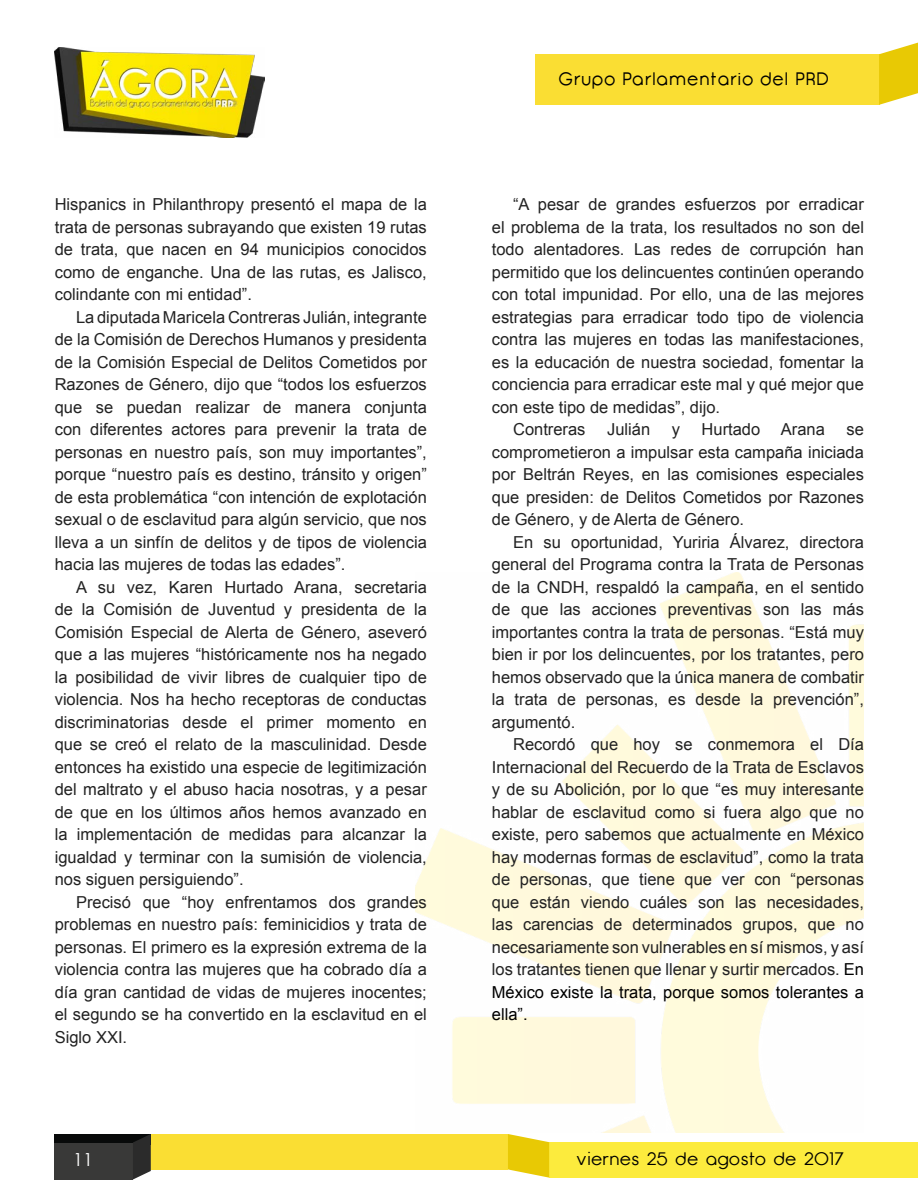
<style>
.page{position:relative;width:918px;height:1188px;background:#fff}
.page>*{position:absolute;margin:0;border:0;box-sizing:border-box;transform-origin:0 0}
.t1{font:18px "Opificio";color:#000}
.t2{font:18px "Opificio Neue";letter-spacing:-.01em;color:#000}
.t3{font:18px "Century Gothic";color:#fff}
.t4{font:16.5px/22.5px "Arial";color:#222;text-align:justify}
.s1{color:#000}
</style>
<div class="page">
<div style="left:139px;top:1134px;width:369px;height:35px;background:#fade33"></div>
<div style="left:549px;top:1142px;width:369px;height:36px;background:#fceb3d"></div>
<svg style="left:508px;top:1134px;width:41px;height:44px"></svg>
<div style="left:535px;top:54px;width:345px;height:51px;background:#fade33"></div>
<svg style="left:879px;top:43px;width:39px;height:62px"></svg>
<div style="left:54px;top:1134px;width:97px;height:10px;background:#080a0a"></div>
<div style="left:54px;top:1143px;width:79px;height:37px;background:#393938"></div>
<svg style="left:133px;top:1134px;width:18px;height:46px"></svg>
<img style="left:54px;top:48px;width:211px;height:90px">
<img style="left:416px;top:573px;width:448px;height:560px">
<p class="t4" style="left:55px;top:193px;width:374px">Hispanics in Philanthropy presentó el mapa de la trata de personas subrayando que existen 19 rutas de trata, que nacen en 94 municipios conocidos como de enganche. Una de las rutas, es Jalisco, colindante con mi entidad”.</p>
<p class="t4" style="left:55px;top:306px;width:374px;text-indent:21px">La diputada Maricela Contreras Julián, integrante de la Comisión de Derechos Humanos y presidenta de la Comisión Especial de Delitos Cometidos por Razones de Género, dijo que “todos los esfuerzos que se puedan realizar de manera conjunta con diferentes actores para prevenir la trata de personas en nuestro país, son muy importantes”, porque “nuestro país es destino, tránsito y origen” de esta problemática “con intención de explotación sexual o de esclavitud para algún servicio, que nos lleva a un sinfín de delitos y de tipos de violencia hacia las mujeres de todas las edades”.</p>
<p class="t4" style="left:55px;top:576px;width:374px;text-indent:21px">A su vez, Karen Hurtado Arana, secretaria de la Comisión de Juventud y presidenta de la Comisión Especial de Alerta de Género, aseveró que a las mujeres “históricamente nos ha negado la posibilidad de vivir libres de cualquier tipo de violencia. Nos ha hecho receptoras de conductas discriminatorias desde el primer momento en que se creó el relato de la masculinidad. Desde entonces ha existido una especie de legitimización del maltrato y el abuso hacia nosotras, y a pesar de que en los últimos años hemos avanzado en la implementación de medidas para alcanzar la igualdad y terminar con la sumisión de violencia, nos siguen persiguiendo”.</p>
<p class="t4" style="left:55px;top:891px;width:374px;text-indent:21px">Precisó que “hoy enfrentamos dos grandes problemas en nuestro país: feminicidios y trata de personas. El primero es la expresión extrema de la violencia contra las mujeres que ha cobrado día a día gran cantidad de vidas de mujeres inocentes; el segundo se ha convertido en la esclavitud en el Siglo XXI.</p>
<p class="t1" style="left:558px;top:67px;width:273px">Grupo Parlamentario del PRD</p>
<p class="t4" style="left:513px;top:193px;width:352px">“A pesar de grandes esfuerzos por erradicar</p>
<p class="t4" style="left:492px;top:216px;width:374px">el problema de la trata, los resultados no son del</p>
<p class="t4" style="left:492px;top:238px;width:374px">todo alentadores. Las redes de corrupción han</p>
<p class="t4" style="left:492px;top:261px;width:374px">permitido que los delincuentes continúen operando</p>
<p class="t4" style="left:492px;top:283px;width:374px">con total impunidad. Por ello, una de las mejores</p>
<p class="t4" style="left:492px;top:306px;width:374px">estrategias para erradicar todo tipo de violencia</p>
<p class="t4" style="left:492px;top:328px;width:374px">contra las mujeres en todas las manifestaciones,</p>
<p class="t4" style="left:492px;top:351px;width:374px">es la educación de nuestra sociedad, fomentar la</p>
<p class="t4" style="left:492px;top:373px;width:374px">conciencia para erradicar este mal y qué mejor que</p>
<p class="t4" style="left:492px;top:396px;width:230px">con este tipo de medidas”, dijo.</p>
<p class="t4" style="left:513px;top:418px;width:74px">Contreras</p>
<p class="t4" style="left:607px;top:418px;width:45px">Julián</p>
<p class="t4" style="left:672px;top:418px;width:10px">y</p>
<p class="t4" style="left:702px;top:418px;width:60px">Hurtado</p>
<p class="t4" style="left:781px;top:418px;width:46px">Arana</p>
<p class="t4" style="left:492px;top:418px;width:374px;text-indent:355px">se comprometieron a impulsar esta campaña iniciada por Beltrán Reyes, en las comisiones especiales que presiden: de Delitos Cometidos por Razones de Género, y de Alerta de Género.</p>
<p class="t4" style="left:492px;top:531px;width:374px;text-indent:21px">En su oportunidad, Yuriria Álvarez, directora general del Programa contra la Trata de Personas de la CNDH, respaldó la campaña, en el sentido de que las acciones preventivas son las más importantes contra la trata de personas. “Está muy bien ir por los delincuentes, por los tratantes, pero hemos observado que la única manera de combatir la trata de personas, es desde la prevención”, argumentó.</p>
<p class="t4" style="left:492px;top:734px;width:374px;text-indent:21px">Recordó que hoy se conmemora el Día Internacional del Recuerdo de la Trata de Esclavos y de su Abolición, por lo que “es muy interesante hablar de esclavitud como si fuera algo que no existe, pero sabemos que actualmente en México hay modernas formas de esclavitud”, como la trata de personas, que tiene que ver con “personas que están viendo cuáles son las necesidades, las carencias de determinados grupos, que no necesariamente son vulnerables en sí mismos, y así los tratantes tienen que llenar y surtir mercados. <span class="s1">En México existe la trata, porque somos tolerantes a ella”.</span></p>
<p class="t3" style="left:73px;top:1148px;width:21px">11</p>
<p class="t2" style="left:576px;top:1146px;width:270px">viernes 25 de agosto de 2017</p>
</div>
